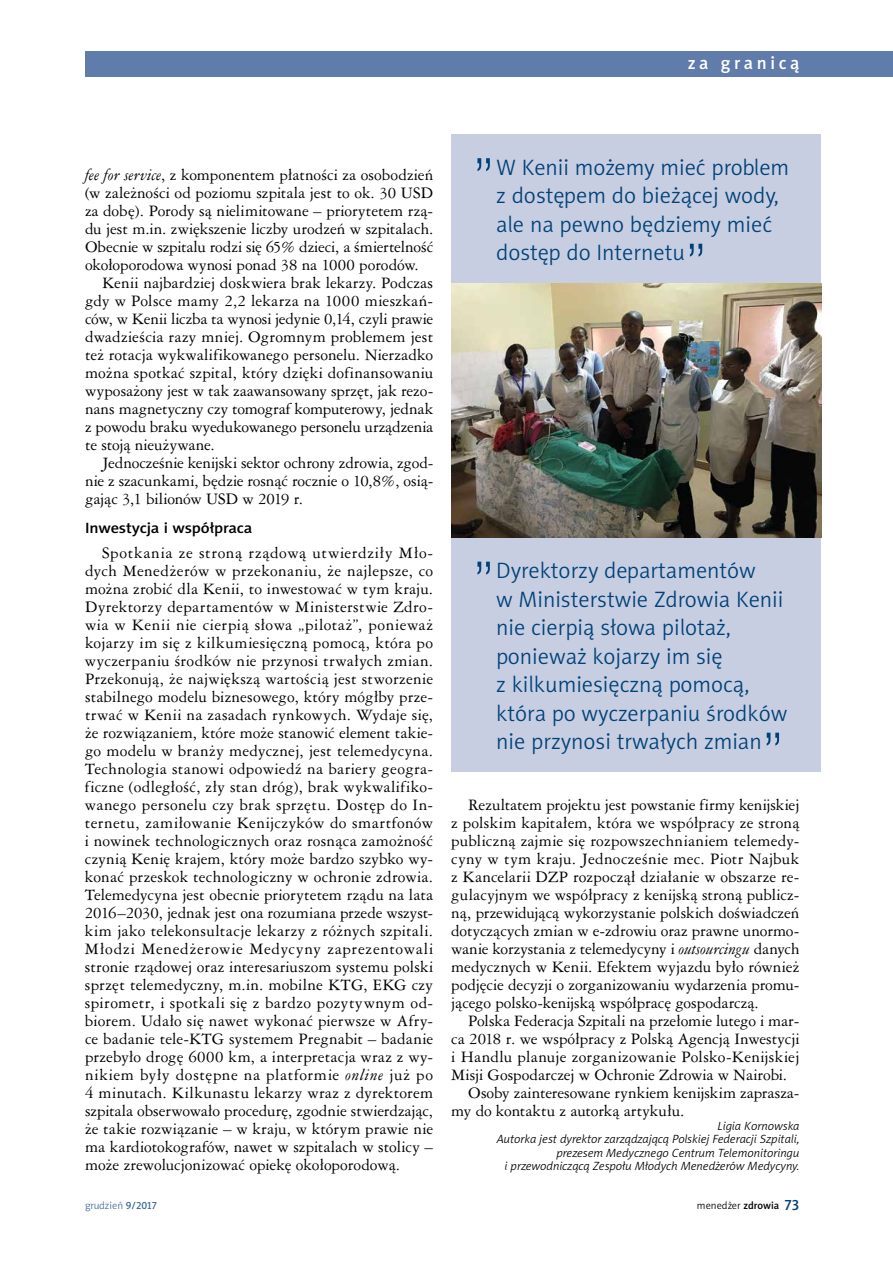
<style>
.page{position:relative;width:893px;height:1263px;background:#fff}
.page>*{position:absolute;margin:0;border:0;box-sizing:border-box;transform-origin:0 0}
.t1{font:52.5px "Swis 721 Lt PL";color:#004177}
.t2{font:22.5px/28.5px "Naomi Sans EFN Light";color:#004177}
.t3{font:18px "Naomi Sans EFN Medium";letter-spacing:.2em;color:#fff}
.t4{font:15px/18px "Ameri Garmnd PL";color:#000;text-align:justify}
.t5{font:15px "Ameri Garmnd PL";letter-spacing:.02em;color:#000}
.t6{font:15px "Naomi Sans EFN Medium";letter-spacing:-.01em;color:#000;scale:1.1 1}
.t7{font:italic 12px/13.5px "Naomi Sans EFN Light";color:#000;text-align:right}
.t8{font:10.5px "Naomi Sans EFN Light";color:#000}
.t9{font:10.5px "Naomi Sans EFN Light";color:#456b9c}
.s1{font-style:italic}
.s2{font-family:"Naomi Sans EFN Medium"}
.s3{font-family:"Naomi Sans EFN Medium";font-size:15px;color:#004177}
</style>
<div class="page">
<div style="left:85px;top:51px;width:808px;height:26px;background:#607caa"></div>
<div style="left:451px;top:538px;width:370px;height:234px;background:#c7cee2"></div>
<img style="left:451px;top:283px;width:370px;height:255px">
<div style="left:451px;top:134px;width:370px;height:149px;background:#c7cee2"></div>
<p class="t3" style="left:688px;top:52px;width:113px">za granicą</p>
<p class="t4" style="left:85px;top:165px;width:350px"><span class="s1">fee for service</span>, z komponentem płatności za osobodzień</p>
<p class="t4" style="left:85px;top:183px;width:350px">(w zależności od poziomu szpitala jest to ok. 30 USD</p>
<p class="t4" style="left:85px;top:201px;width:350px">za dobę). Porody są nielimitowane – priorytetem rzą-</p>
<p class="t4" style="left:85px;top:219px;width:350px">du jest m.in. zwiększenie liczby urodzeń w szpitalach.</p>
<p class="t4" style="left:85px;top:237px;width:350px">Obecnie w szpitalu rodzi się 65% dzieci, a śmiertelność</p>
<p class="t4" style="left:85px;top:255px;width:335px">okołoporodowa wynosi ponad 38 na 1000 porodów.</p>
<p class="t4" style="left:102px;top:273px;width:333px">Kenii najbardziej doskwiera brak lekarzy. Podczas</p>
<p class="t5" style="left:85px;top:291px;width:350px">gdy w Polsce mamy 2,2 lekarza na 1000 mieszkań-</p>
<p class="t4" style="left:85px;top:309px;width:350px">ców, w Kenii liczba ta wynosi jedynie 0,14, czyli prawie</p>
<p class="t4" style="left:85px;top:327px;width:350px">dwadzieścia razy mniej. Ogromnym problemem jest</p>
<p class="t4" style="left:85px;top:345px;width:350px">też rotacja wykwalifikowanego personelu. Nierzadko</p>
<p class="t4" style="left:85px;top:363px;width:350px">można spotkać szpital, który dzięki dofinansowaniu</p>
<p class="t4" style="left:85px;top:381px;width:350px">wyposażony jest w tak zaawansowany sprzęt, jak rezo-</p>
<p class="t4" style="left:85px;top:399px;width:350px">nans magnetyczny czy tomograf komputerowy, jednak</p>
<p class="t4" style="left:85px;top:417px;width:350px">z powodu braku wyedukowanego personelu urządzenia</p>
<p class="t4" style="left:85px;top:435px;width:131px">te stoją nieużywane.</p>
<p class="t4" style="left:102px;top:453px;width:333px">Jednocześnie kenijski sektor ochrony zdrowia, zgod-</p>
<p class="t4" style="left:85px;top:471px;width:350px">nie z szacunkami, będzie rosnąć rocznie o 10,8%, osią-</p>
<p class="t4" style="left:85px;top:489px;width:220px">gając 3,1 bilionów USD w 2019 r.</p>
<p class="t6" style="left:85px;top:519px;width:154px">Inwestycja i współpraca</p>
<p class="t4" style="left:85px;top:543px;width:350px;text-indent:17px">Spotkania ze stroną rządową utwierdziły Mło&shy;dych Menedżerów w przekonaniu, że najlepsze, co można zrobić dla Kenii, to inwestować w tym kraju.<br>Dyrektorzy departamentów w Ministerstwie Zdro&shy;wia w Kenii nie cierpią słowa „pilotaż”, ponieważ kojarzy im się z kilkumiesięczną pomocą, która po wyczerpaniu środków nie przynosi trwałych zmian.<br>Przekonują, że największą wartością jest stworzenie stabilnego modelu biznesowego, który mógłby prze&shy;trwać w Kenii na zasadach rynkowych. Wydaje się, że rozwiązaniem, które może stanowić element takie&shy;go modelu w branży medycznej, jest telemedycyna.<br>Technologia stanowi odpowiedź na bariery geogra&shy;ficzne (odległość, zły stan dróg), brak wykwalifiko&shy;wanego personelu czy brak sprzętu. Dostęp do In&shy;ternetu, zamiłowanie Kenijczyków do smartfonów i nowinek technologicznych oraz rosnąca zamożność czynią Kenię krajem, który może bardzo szybko wy&shy;konać przeskok technologiczny w ochronie zdrowia.<br>Telemedycyna jest obecnie priorytetem rządu na lata 2016–2030, jednak jest ona rozumiana przede wszyst&shy;kim jako telekonsultacje lekarzy z różnych szpitali.<br>Młodzi Menedżerowie Medycyny zaprezentowali stronie rządowej oraz interesariuszom systemu polski sprzęt telemedyczny, m.in. mobilne KTG, EKG czy spirometr, i spotkali się z bardzo pozytywnym od&shy;biorem. Udało się nawet wykonać pierwsze w Afry&shy;ce badanie tele-KTG systemem Pregnabit – badanie przebyło drogę 6000 km, a interpretacja wraz z wy&shy;nikiem były dostępne na platformie <span class="s1">online</span> już po 4 minutach. Kilkunastu lekarzy wraz z dyrektorem szpitala obserwowało procedurę, zgodnie stwierdzając, że takie rozwiązanie – w kraju, w którym prawie nie ma kardiotokografów, nawet w szpitalach w stolicy – może zrewolucjonizować opiekę okołoporodową.</p>
<h1 class="t1" style="left:472px;top:144px;width:24px">”</h1>
<h2 class="t2" style="left:496px;top:153px;width:295px">W Kenii możemy mieć problem z dostępem do bieżącej wody, ale na pewno będziemy mieć dostęp do Internetu</h2>
<h1 class="t1" style="left:685px;top:230px;width:24px">”</h1>
<h1 class="t1" style="left:472px;top:548px;width:24px">”</h1>
<h2 class="t2" style="left:496px;top:556px;width:293px">Dyrektorzy departamentów<br>w Ministerstwie Zdrowia Kenii nie cierpią słowa pilotaż, ponieważ kojarzy im się<br>z kilkumiesięczną pomocą, która po wyczerpaniu środków nie przynosi trwałych zmian</h2>
<h1 class="t1" style="left:762px;top:719px;width:24px">”</h1>
<p class="t4" style="left:451px;top:795px;width:350px;text-indent:17px">Rezultatem projektu jest powstanie firmy kenijskiej z polskim kapitałem, która we współpracy ze stroną publiczną zajmie się rozpowszechnianiem telemedy&shy;cyny w tym kraju. Jednocześnie mec. Piotr Najbuk z Kancelarii DZP rozpoczął działanie w obszarze re&shy;gulacyjnym we współpracy z kenijską stroną publicz&shy;ną, przewidującą wykorzystanie polskich doświadczeń dotyczących zmian w e-zdrowiu oraz prawne unormo&shy;wanie korzystania z telemedycyny i <span class="s1">outsourcingu</span> danych medycznych w Kenii. Efektem wyjazdu było również podjęcie decyzji o zorganizowaniu wydarzenia promu&shy;jącego polsko-kenijską współpracę gospodarczą.</p>
<p class="t4" style="left:468px;top:1011px;width:333px">Polska Federacja Szpitali na przełomie lutego i mar-</p>
<p class="t4" style="left:451px;top:1029px;width:350px">ca 2018 r. we współpracy z Polską Agencją Inwestycji</p>
<p class="t5" style="left:451px;top:1047px;width:350px">i Handlu planuje zorganizowanie Polsko-Kenijskiej</p>
<p class="t4" style="left:451px;top:1065px;width:337px">Misji Gospodarczej w Ochronie Zdrowia w Nairobi.</p>
<p class="t4" style="left:468px;top:1083px;width:333px">Osoby zainteresowane rynkiem kenijskim zaprasza-</p>
<p class="t4" style="left:451px;top:1101px;width:235px">my do kontaktu z autorką artykułu.</p>
<p class="t7" style="left:497px;top:1119px;width:304px">Ligia Kornowska<br>Autorka jest dyrektor zarządzającą Polskiej Federacji Szpitali, prezesem Medycznego Centrum Telemonitoringu<br>i przewodniczącą Zespołu Młodych Menedżerów Medycyny.</p>
<p class="t9" style="left:85px;top:1199px;width:73px">grudzień <span class="s2">9/2017</span></p>
<p class="t8" style="left:697px;top:1199px;width:104px">menedżer <span class="s2">zdrowia</span> <span class="s3">73</span></p>
</div>
